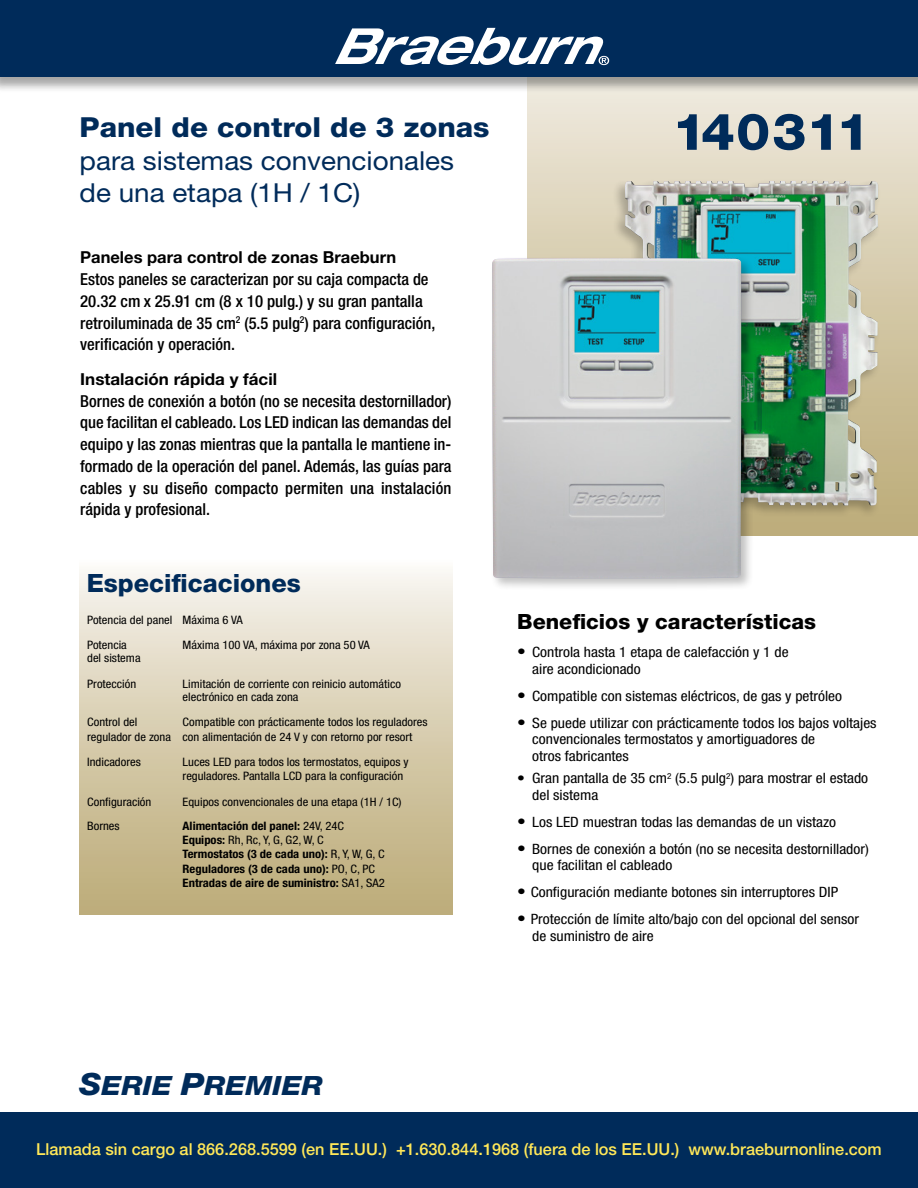
<style>
.page{position:relative;width:918px;height:1188px;background:#fff}
.page>*{position:absolute;margin:0;border:0;box-sizing:border-box;transform-origin:0 0}
.t1{font:800 51px "Helvetica Neue LT Std";color:#002b5a;scale:1.06 1}
.t2{font:800 27.6px "Helvetica Neue LT Std";color:#002b5a;scale:1.06 1}
.t3{font:italic 800 26.55px "Helvetica Neue LT Std";color:#002b5a;scale:1.1 1}
.t4{font:26.25px/32.4px "Helvetica Neue LT Std";color:#002b5a;scale:1.06 1}
.t5{font:800 25.2px "Helvetica Neue LT Std";color:#002b5a}
.t6{font:800 21px "Helvetica Neue LT Std";color:#000}
.t7{font:500 condensed 16.5px/21.8px "Helvetica Neue LT Std";color:#000}
.t8{font:500 16.5px "Helvetica Neue LT Std";color:#ffe858}
.t9{font:700 16.5px "Helvetica Neue LT Std";color:#000}
.t10{font:condensed 14.25px/16.5px "Helvetica Neue LT Std";color:#000;scale:1.09 1}
.t11{font:condensed 11.7px/25.2px "Helvetica Neue LT Std";color:#000;scale:1.08 1}
.t12{font:700 condensed 11.7px/14.4px "Helvetica Neue LT Std";color:#000;scale:1.08 1}
.s1{font-weight:400}
.s2{font-size:15.9px}
.s3{font-size:30.75px}
</style>
<div class="page">
<div style="left:79px;top:559px;width:374px;height:356px;background:linear-gradient(to bottom,#f8f5f0,#baa873)"></div>
<svg style="left:528px;top:93px;width:390px;height:443px"></svg>
<div style="left:0;top:1113px;width:918px;height:75px;background:#002b5a"></div>
<div style="left:0;top:0;width:918px;height:93px;background:#000;opacity:.35"></div>
<div style="left:0;top:0;width:918px;height:77px;background:#002b5a"></div>
<svg style="left:335px;top:28px;width:274px;height:37px"></svg>
<div style="left:612px;top:178px;width:269px;height:341px;background:#000;opacity:.25"></div>
<img style="left:625px;top:181px;width:191px;height:324px">
<div style="left:489px;top:255px;width:266px;height:337px;background:#000;opacity:.25"></div>
<img style="left:492px;top:258px;width:249px;height:321px">
<h2 class="t2" style="left:80px;top:111px;width:388px">Panel de control de 3 zonas</h2>
<h3 class="t4" style="left:80px;top:144px;width:355px">para sistemas convencionales de una etapa (1H / 1C)</h3>
<p class="t9" style="left:80px;top:247px;width:317px">Paneles para control de zonas Braeburn</p>
<p class="t7" style="left:80px;top:268px;width:357px">Estos paneles se caracterizan por su caja compacta de 20.32 cm x 25.91 cm (8 x 10 pulg.) y su gran pantalla retroiluminada de 35 cm<sup>2</sup> (5.5 pulg<sup>2</sup>) para configuración, verificación y operación.</p>
<p class="t9" style="left:80px;top:369px;width:198px">Instalación rápida y fácil</p>
<p class="t7" style="left:80px;top:390px;width:373px;text-align:justify">Bornes de conexión a botón (no se necesita destornillador) que facilitan el cableado. Los LED indican las demandas del equipo y las zonas mientras que la pantalla le mantiene in&shy;formado de la operación del panel. Además, las guías para cables y su diseño compacto permiten una instalación rápida y profesional.</p>
<h3 class="t5" style="left:87px;top:568px;width:216px">Especificaciones</h3>
<p class="t11" style="left:87px;top:607px;width:146px">Potencia del panel Máxima 6 VA<br>Potencia</p>
<p class="t11" style="left:183px;top:632px;width:175px">Máxima 100 VA, máxima por zona 50 VA</p>
<p class="t11" style="left:87px;top:646px;width:51px">del sistema<br>Protección</p>
<p class="t11" style="left:183px;top:677px;width:204px;line-height:13.5px">Limitación de corriente con reinicio automático electrónico en cada zona</p>
<p class="t11" style="left:87px;top:715px;width:317px;line-height:14.4px;text-indent:95px">Compatible con prácticamente todos los reguladores regulador de zona con alimentación de 24 V y con retorno por resort</p>
<p class="t11" style="left:87px;top:749px;width:51px">Indicadores</p>
<p class="t11" style="left:183px;top:755px;width:211px;line-height:14.4px">Luces LED para todos los termostatos, equipos y reguladores. Pantalla LCD para la configuración</p>
<p class="t11" style="left:87px;top:789px;width:61px">Configuración</p>
<p class="t11" style="left:183px;top:789px;width:204px">Equipos convencionales de una etapa (1H / 1C)</p>
<p class="t11" style="left:87px;top:710px;width:48px">Control del</p>
<p class="t11" style="left:87px;top:813px;width:32px">Bornes</p>
<p class="t12" style="left:183px;top:818px;width:189px">Alimentación del panel: <span class="s1">24V, 24C </span>Equipos: <span class="s1">Rh, Rc, Y, G, G2, W, C </span>Termostatos (3 de cada uno): <span class="s1">R, Y, W, G, C </span>Reguladores (3 de cada uno): <span class="s1">PO, C, PC </span>Entradas de aire de suministro: <span class="s1">SA1, SA2</span></p>
<h1 class="t1" style="left:672px;top:101px;width:188px">140311</h1>
<h3 class="t6" style="left:517px;top:609px;width:300px">Beneficios y características</h3>
<p class="t10" style="left:532px;top:644px;width:237px;text-indent:-15px"><span class="s2">•</span> Controla hasta 1 etapa de calefacción y 1 de aire acondicionado</p>
<p class="t10" style="left:517px;top:687px;width:300px"><span class="s2">•</span> Compatible con sistemas eléctricos, de gas y petróleo</p>
<p class="t10" style="left:532px;top:714px;width:317px;text-indent:-15px"><span class="s2">•</span> Se puede utilizar con prácticamente todos los bajos voltajes convencionales termostatos y amortiguadores de<br>otros fabricantes</p>
<p class="t10" style="left:532px;top:770px;width:310px;text-indent:-15px">• Gran pantalla de 35 cm<sup>2</sup> (5.5 pulg<sup>2</sup>) para mostrar el estado del sistema</p>
<p class="t10" style="left:517px;top:813px;width:294px"><span class="s2">•</span> Los LED muestran todas las demandas de un vistazo</p>
<p class="t10" style="left:532px;top:840px;width:310px;text-indent:-15px"><span class="s2">•</span> Bornes de conexión a botón (no se necesita destornillador) que facilitan el cableado</p>
<p class="t10" style="left:517px;top:884px;width:296px"><span class="s2">•</span> Configuración mediante botones sin interruptores DIP</p>
<p class="t10" style="left:532px;top:911px;width:301px;text-indent:-15px"><span class="s2">•</span> Protección de límite alto/bajo con del opcional del sensor de suministro de aire</p>
<h3 class="t3" style="left:79px;top:1069px;width:223px"><span class="s3">S</span>ERIE <span class="s3">P</span>REMIER</h3>
<p class="t8" style="left:36px;top:1139px;width:847px">Llamada sin cargo al 866.268.5599 (en EE.UU.) +1.630.844.1968 (fuera de los EE.UU.) www.braeburnonline.com</p>
</div>
